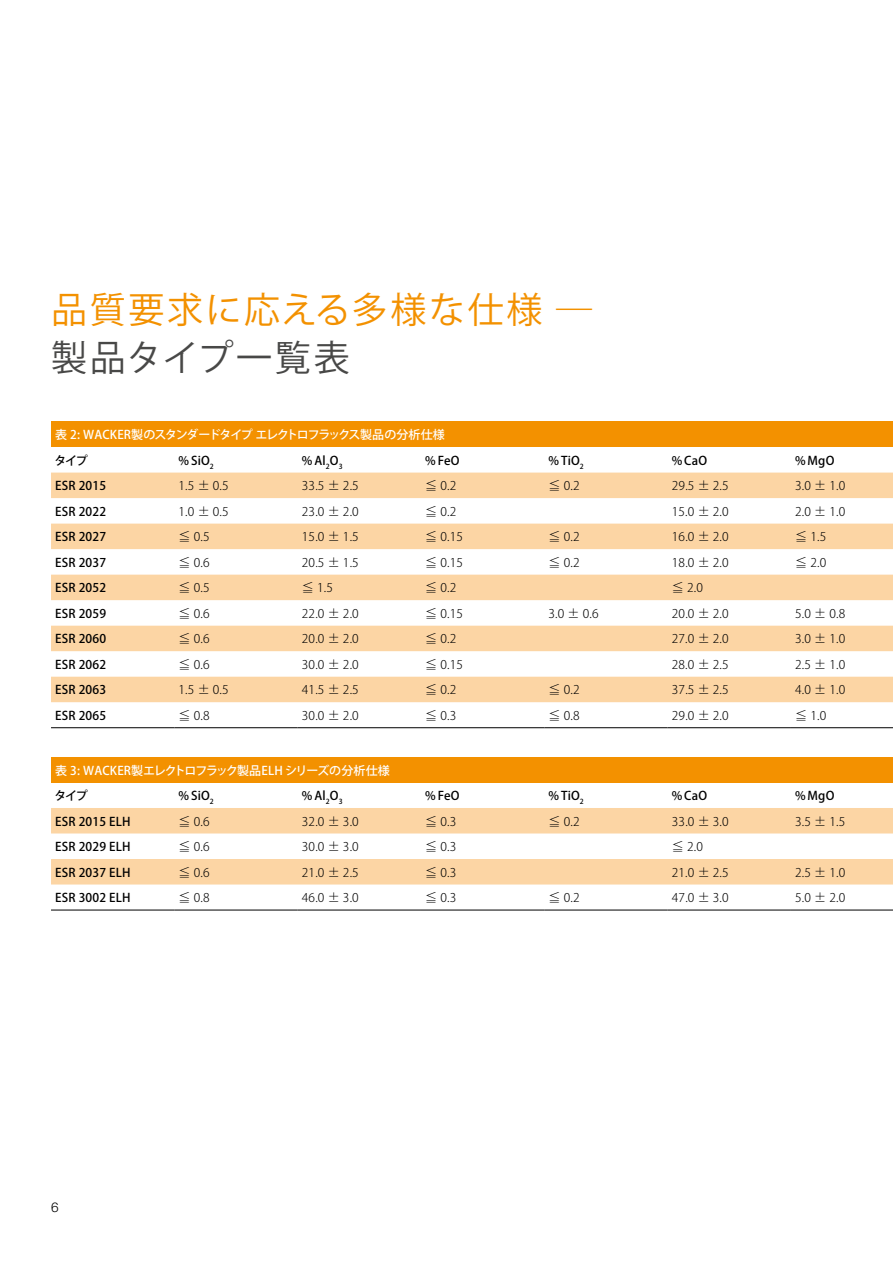
<style>
.page{position:relative;width:893px;height:1263px;background:#fff}
.page>*{position:absolute;margin:0;border:0;box-sizing:border-box;transform-origin:0 0}
.t1{font:36px "Koz Go Pr 6 N";letter-spacing:.075em;color:#f39100}
.t2{font:36px "Koz Go Pr 6 N";letter-spacing:.075em;color:#484847}
.t3{font:13.5px "Neue Helveticafor WACKER 45";color:#000}
.t4{font:300 12px "Koz Go Pr 6 N";letter-spacing:.015em;color:#000}
.t5{font:500 12px "Koz Go Pr 6 N";letter-spacing:.015em;color:#000}
.t6{font:500 12px "Koz Go Pr 6 N";letter-spacing:-.075em;color:#fff}
.t7{font:500 12px "Koz Go Pr 6 N";color:#fff}
</style>
<div class="page">
<div style="left:51px;top:421px;width:842px;height:26px;background:#f39100"></div>
<svg style="left:51px;top:473px;width:842px;height:229px;fill:#fcd5a4"></svg>
<hr style="left:51px;top:727px;width:123px;height:1px;background:#000">
<hr style="left:174px;top:727px;width:124px;height:1px;background:#000">
<hr style="left:298px;top:727px;width:123px;height:1px;background:#000">
<hr style="left:421px;top:727px;width:123px;height:1px;background:#000">
<hr style="left:544px;top:727px;width:124px;height:1px;background:#000">
<hr style="left:668px;top:727px;width:123px;height:1px;background:#000">
<hr style="left:791px;top:727px;width:102px;height:1px;background:#000">
<div style="left:51px;top:757px;width:842px;height:25px;background:#f39100"></div>
<svg style="left:51px;top:808px;width:842px;height:76px;fill:#fcd5a4"></svg>
<hr style="left:51px;top:910px;width:123px;height:1px;background:#000">
<hr style="left:174px;top:910px;width:124px;height:1px;background:#000">
<hr style="left:298px;top:910px;width:123px;height:1px;background:#000">
<hr style="left:421px;top:910px;width:123px;height:1px;background:#000">
<hr style="left:544px;top:910px;width:124px;height:1px;background:#000">
<hr style="left:668px;top:910px;width:123px;height:1px;background:#000">
<hr style="left:791px;top:910px;width:102px;height:1px;background:#000">
<h1 class="t1" style="left:51px;top:289px;width:543px">品質要求に応える多様な仕様 ―</h1>
<h1 class="t2" style="left:51px;top:337px;width:300px">製品タイプ一覧表</h1>
<p class="t6" style="left:55px;top:428px;width:391px">表 2: WACKER製のスタンダードタイプ エレクトロフラックス製品の分析仕様</p>
<p class="t5" style="left:54px;top:453px;width:35px">タイプ</p>
<p class="t5" style="left:179px;top:453px;width:37px">% SiO<sub>2</sub></p>
<p class="t5" style="left:302px;top:453px;width:42px">% Al<sub>2</sub>O<sub>3</sub></p>
<p class="t5" style="left:425px;top:453px;width:36px">% FeO</p>
<p class="t5" style="left:549px;top:453px;width:37px">% TiO<sub>2</sub></p>
<p class="t5" style="left:672px;top:453px;width:37px">% CaO</p>
<p class="t5" style="left:795px;top:453px;width:41px">% MgO</p>
<p class="t5" style="left:55px;top:479px;width:52px">ESR 2015</p>
<p class="t4" style="left:179px;top:479px;width:52px">1.5 ± 0.5</p>
<p class="t4" style="left:302px;top:479px;width:58px">33.5 ± 2.5</p>
<p class="t4" style="left:425px;top:479px;width:33px">≦ 0.2</p>
<p class="t4" style="left:549px;top:479px;width:33px">≦ 0.2</p>
<p class="t4" style="left:672px;top:479px;width:58px">29.5 ± 2.5</p>
<p class="t4" style="left:795px;top:479px;width:52px">3.0 ± 1.0</p>
<p class="t5" style="left:55px;top:504px;width:52px">ESR 2022</p>
<p class="t4" style="left:179px;top:504px;width:52px">1.0 ± 0.5</p>
<p class="t4" style="left:302px;top:504px;width:58px">23.0 ± 2.0</p>
<p class="t4" style="left:425px;top:504px;width:33px">≦ 0.2</p>
<p class="t4" style="left:672px;top:504px;width:58px">15.0 ± 2.0</p>
<p class="t4" style="left:795px;top:504px;width:52px">2.0 ± 1.0</p>
<p class="t5" style="left:55px;top:530px;width:52px">ESR 2027</p>
<p class="t4" style="left:179px;top:530px;width:33px">≦ 0.5</p>
<p class="t4" style="left:302px;top:530px;width:58px">15.0 ± 1.5</p>
<p class="t4" style="left:425px;top:530px;width:39px">≦ 0.15</p>
<p class="t4" style="left:549px;top:530px;width:33px">≦ 0.2</p>
<p class="t4" style="left:672px;top:530px;width:58px">16.0 ± 2.0</p>
<p class="t4" style="left:795px;top:530px;width:33px">≦ 1.5</p>
<p class="t5" style="left:55px;top:555px;width:52px">ESR 2037</p>
<p class="t4" style="left:179px;top:555px;width:33px">≦ 0.6</p>
<p class="t4" style="left:302px;top:555px;width:58px">20.5 ± 1.5</p>
<p class="t4" style="left:425px;top:555px;width:39px">≦ 0.15</p>
<p class="t4" style="left:549px;top:555px;width:33px">≦ 0.2</p>
<p class="t4" style="left:672px;top:555px;width:58px">18.0 ± 2.0</p>
<p class="t4" style="left:795px;top:555px;width:33px">≦ 2.0</p>
<p class="t5" style="left:55px;top:581px;width:52px">ESR 2052</p>
<p class="t4" style="left:179px;top:581px;width:33px">≦ 0.5</p>
<p class="t4" style="left:302px;top:581px;width:33px">≦ 1.5</p>
<p class="t4" style="left:425px;top:581px;width:33px">≦ 0.2</p>
<p class="t4" style="left:672px;top:581px;width:33px">≦ 2.0</p>
<p class="t5" style="left:55px;top:606px;width:52px">ESR 2059</p>
<p class="t4" style="left:179px;top:606px;width:33px">≦ 0.6</p>
<p class="t4" style="left:302px;top:606px;width:58px">22.0 ± 2.0</p>
<p class="t4" style="left:425px;top:606px;width:39px">≦ 0.15</p>
<p class="t4" style="left:549px;top:606px;width:52px">3.0 ± 0.6</p>
<p class="t4" style="left:672px;top:606px;width:58px">20.0 ± 2.0</p>
<p class="t4" style="left:795px;top:606px;width:52px">5.0 ± 0.8</p>
<p class="t5" style="left:55px;top:632px;width:52px">ESR 2060</p>
<p class="t4" style="left:179px;top:632px;width:33px">≦ 0.6</p>
<p class="t4" style="left:302px;top:632px;width:58px">20.0 ± 2.0</p>
<p class="t4" style="left:425px;top:632px;width:33px">≦ 0.2</p>
<p class="t4" style="left:672px;top:632px;width:58px">27.0 ± 2.0</p>
<p class="t4" style="left:795px;top:632px;width:52px">3.0 ± 1.0</p>
<p class="t5" style="left:55px;top:658px;width:52px">ESR 2062</p>
<p class="t4" style="left:179px;top:657px;width:33px">≦ 0.6</p>
<p class="t4" style="left:302px;top:657px;width:58px">30.0 ± 2.0</p>
<p class="t4" style="left:425px;top:657px;width:39px">≦ 0.15</p>
<p class="t4" style="left:672px;top:657px;width:58px">28.0 ± 2.5</p>
<p class="t4" style="left:795px;top:657px;width:52px">2.5 ± 1.0</p>
<p class="t5" style="left:55px;top:683px;width:52px">ESR 2063</p>
<p class="t4" style="left:179px;top:683px;width:52px">1.5 ± 0.5</p>
<p class="t4" style="left:302px;top:683px;width:58px">41.5 ± 2.5</p>
<p class="t4" style="left:425px;top:683px;width:33px">≦ 0.2</p>
<p class="t4" style="left:549px;top:683px;width:33px">≦ 0.2</p>
<p class="t4" style="left:672px;top:683px;width:58px">37.5 ± 2.5</p>
<p class="t4" style="left:795px;top:683px;width:52px">4.0 ± 1.0</p>
<p class="t5" style="left:55px;top:708px;width:52px">ESR 2065</p>
<p class="t4" style="left:179px;top:708px;width:33px">≦ 0.8</p>
<p class="t4" style="left:302px;top:708px;width:58px">30.0 ± 2.0</p>
<p class="t4" style="left:425px;top:708px;width:33px">≦ 0.3</p>
<p class="t4" style="left:549px;top:708px;width:33px">≦ 0.8</p>
<p class="t4" style="left:672px;top:708px;width:58px">29.0 ± 2.0</p>
<p class="t4" style="left:795px;top:708px;width:33px">≦ 1.0</p>
<p class="t7" style="left:55px;top:763px;width:336px">表 3: WACKER製エレクトロフラック製品ELH シリーズの分析仕様</p>
<p class="t5" style="left:54px;top:789px;width:35px">タイプ</p>
<p class="t5" style="left:179px;top:789px;width:37px">% SiO<sub>2</sub></p>
<p class="t5" style="left:302px;top:789px;width:42px">% Al<sub>2</sub>O<sub>3</sub></p>
<p class="t5" style="left:425px;top:789px;width:36px">% FeO</p>
<p class="t5" style="left:549px;top:789px;width:37px">% TiO<sub>2</sub></p>
<p class="t5" style="left:672px;top:789px;width:37px">% CaO</p>
<p class="t5" style="left:795px;top:789px;width:41px">% MgO</p>
<p class="t5" style="left:55px;top:814px;width:77px">ESR 2015 ELH</p>
<p class="t4" style="left:179px;top:814px;width:33px">≦ 0.6</p>
<p class="t4" style="left:302px;top:814px;width:58px">32.0 ± 3.0</p>
<p class="t4" style="left:425px;top:814px;width:33px">≦ 0.3</p>
<p class="t4" style="left:549px;top:814px;width:33px">≦ 0.2</p>
<p class="t4" style="left:672px;top:814px;width:58px">33.0 ± 3.0</p>
<p class="t4" style="left:795px;top:814px;width:52px">3.5 ± 1.5</p>
<p class="t5" style="left:55px;top:840px;width:77px">ESR 2029 ELH</p>
<p class="t4" style="left:179px;top:840px;width:33px">≦ 0.6</p>
<p class="t4" style="left:302px;top:840px;width:58px">30.0 ± 3.0</p>
<p class="t4" style="left:425px;top:840px;width:33px">≦ 0.3</p>
<p class="t4" style="left:672px;top:840px;width:33px">≦ 2.0</p>
<p class="t5" style="left:55px;top:865px;width:77px">ESR 2037 ELH</p>
<p class="t4" style="left:179px;top:865px;width:33px">≦ 0.6</p>
<p class="t4" style="left:302px;top:865px;width:58px">21.0 ± 2.5</p>
<p class="t4" style="left:425px;top:865px;width:33px">≦ 0.3</p>
<p class="t4" style="left:672px;top:865px;width:58px">21.0 ± 2.5</p>
<p class="t4" style="left:795px;top:865px;width:52px">2.5 ± 1.0</p>
<p class="t5" style="left:55px;top:891px;width:77px">ESR 3002 ELH</p>
<p class="t4" style="left:179px;top:891px;width:33px">≦ 0.8</p>
<p class="t4" style="left:302px;top:891px;width:58px">46.0 ± 3.0</p>
<p class="t4" style="left:425px;top:891px;width:33px">≦ 0.3</p>
<p class="t4" style="left:549px;top:891px;width:33px">≦ 0.2</p>
<p class="t4" style="left:672px;top:891px;width:58px">47.0 ± 3.0</p>
<p class="t4" style="left:795px;top:891px;width:52px">5.0 ± 2.0</p>
<p class="t3" style="left:51px;top:1199px;width:9px">6</p>
</div>
